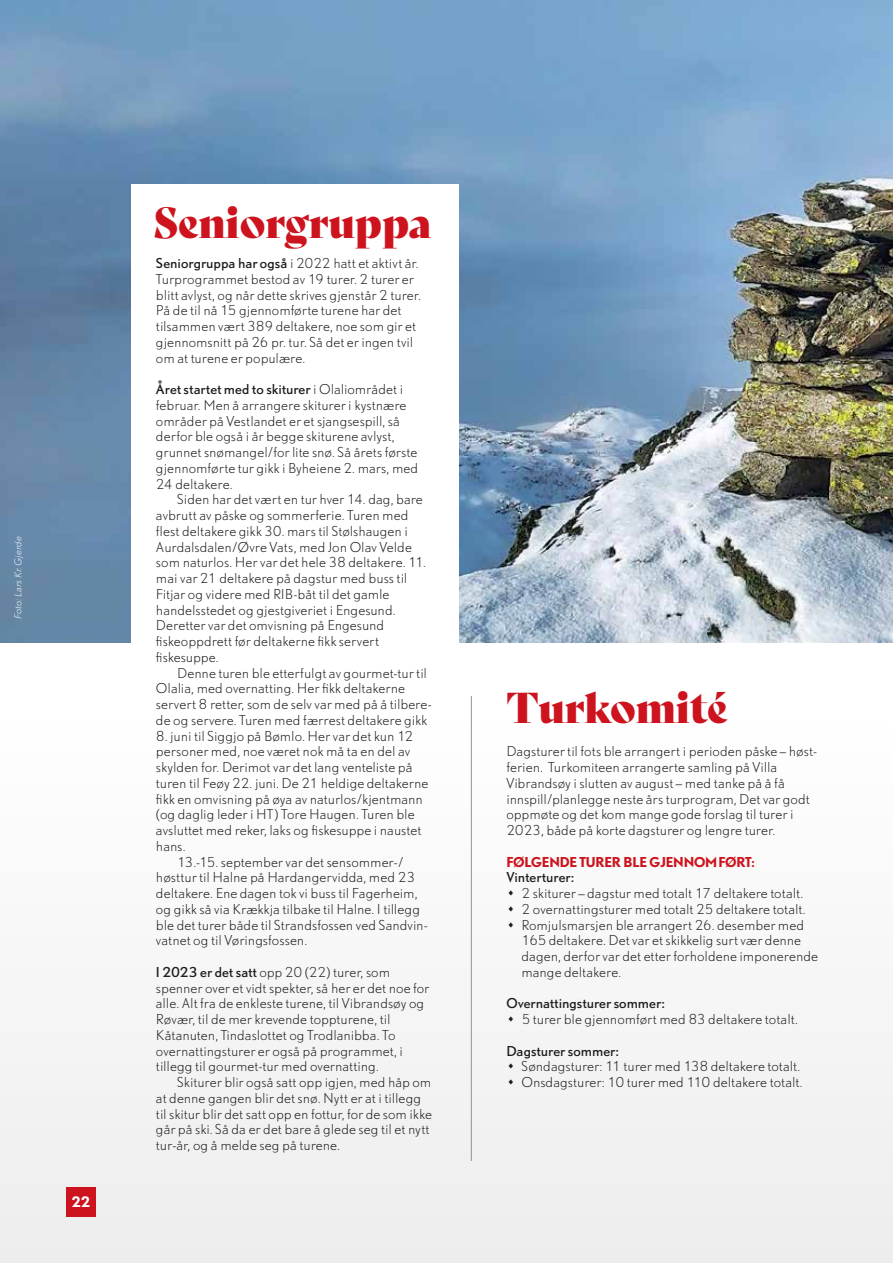
<style>
.page{position:relative;width:893px;height:1263px;background:#fff}
.page>*{position:absolute;margin:0;border:0;box-sizing:border-box;transform-origin:0 0}
.t1{font:42px "Bely Display";letter-spacing:-.01em;color:#cd141e}
.t2{font:700 13.5px "DTL Nobel TOT";color:#fff}
.t3{font:300 12.75px/15.8px "DTL Nobel TOT";color:#1d1d1b}
.t4{font:12.75px "DTL Nobel TOT";letter-spacing:.005em;color:#1d1d1b}
.t5{font:700 12.75px "DTL Nobel TOT";letter-spacing:-.01em;color:#cd141e}
.t6{font:italic 300 9px "DTL Nobel TOT";color:#fff}
.s1{font-weight:400}
</style>
<div class="page">
<div style="left:0;top:726px;width:893px;height:537px;background:#f6f6f6"></div>
<div style="left:66px;top:1187px;width:30px;height:30px;background:#cd141e"></div>
<img style="left:0;top:0;width:893px;height:642px">
<hr style="left:471px;top:696px;width:1px;height:465px;background:#929292">
<div style="left:131px;top:184px;width:328px;height:459px;background:#fff"></div>
<p class="t6" style="left:12px;top:618px;width:83px;rotate:-90deg">Foto: Lars Kr. Gjerde</p>
<p class="t2" style="left:71px;top:1192px;width:20px">22</p>
<h1 class="t1" style="left:153px;top:189px;width:280px">Seniorgruppa</h1>
<p class="t3" style="left:156px;top:255px;width:267px"><span class="s1">Seniorgruppa har også</span> i 2022 hatt et aktivt år.<br>Turprogrammet bestod av 19 turer. 2 turer er blitt avlyst, og når dette skrives gjenstår 2 turer.<br>På de til nå 15 gjennomførte turene har det tilsammen vært 389 deltakere, noe som gir et gjennomsnitt på 26 pr. tur. Så det er ingen tvil om at turene er populære.</p>
<p class="t3" style="left:156px;top:381px;width:264px"><span class="s1">Året startet med to skiturer</span> i Olaliområdet i februar. Men å arrangere skiturer i kystnære områder på Vestlandet er et sjangsespill, så derfor ble også i år begge skiturene avlyst, grunnet snømangel/for lite snø. Så årets første gjennomførte tur gikk i Byheiene 2. mars, med 24 deltakere.</p>
<p class="t3" style="left:156px;top:491px;width:272px;text-indent:21px">Siden har det vært en tur hver 14. dag, bare avbrutt av påske og sommerferie. Turen med flest deltakere gikk 30. mars til Stølshaugen i Aurdalsdalen/Øvre Vats, med Jon Olav Velde som naturlos. Her var det hele 38 deltakere. 11. mai var 21 deltakere på dagstur med buss til Fitjar og videre med RIB-båt til det gamle handelsstedet og gjestgiveriet i Engesund.<br>Deretter var det omvisning på Engesund fiskeoppdrett før deltakerne fikk servert fiskesuppe.</p>
<p class="t3" style="left:156px;top:665px;width:277px;text-indent:21px">Denne turen ble etterfulgt av gourmet-tur til Olalia, med overnatting. Her fikk deltakerne servert 8 retter, som de selv var med på å tilbere&shy;de og servere. Turen med færrest deltakere gikk</p>
<p class="t3" style="left:156px;top:728px;width:259px">8. juni til Siggjo på Bømlo. Her var det kun 12</p>
<p class="t3" style="left:156px;top:743px;width:256px">personer med, noe været nok må ta en del av</p>
<p class="t3" style="left:156px;top:759px;width:258px">skylden for. Derimot var det lang venteliste på</p>
<p class="t3" style="left:156px;top:775px;width:274px">turen til Feøy 22. juni. De 21 heldige deltakerne</p>
<p class="t3" style="left:156px;top:791px;width:268px">fikk en omvisning på øya av naturlos/kjentmann</p>
<p class="t3" style="left:156px;top:806px;width:260px">(og daglig leder i HT) Tore Haugen. Turen ble</p>
<p class="t3" style="left:156px;top:822px;width:267px">avsluttet med reker, laks og fiskesuppe i naustet</p>
<p class="t3" style="left:156px;top:838px;width:31px">hans.</p>
<p class="t3" style="left:177px;top:854px;width:228px">13.-15. september var det sensommer-/</p>
<p class="t3" style="left:156px;top:869px;width:261px">høsttur til Halne på Hardangervidda, med 23</p>
<p class="t3" style="left:156px;top:885px;width:263px">deltakere. Ene dagen tok vi buss til Fagerheim,</p>
<p class="t3" style="left:156px;top:901px;width:266px">og gikk så via Krækkja tilbake til Halne. I tillegg</p>
<p class="t3" style="left:156px;top:917px;width:273px">ble det turer både til Strandsfossen ved Sandvin-</p>
<p class="t3" style="left:156px;top:932px;width:153px">vatnet og til Vøringsfossen.</p>
<p class="t3" style="left:156px;top:964px;width:275px"><span class="s1">I 2023 er det satt</span> opp 20 (22) turer, som spenner over et vidt spekter, så her er det noe for alle. Alt fra de enkleste turene, til Vibrandsøy og Røvær, til de mer krevende toppturene, til Kåtanuten, Tindaslottet og Trodlanibba. To overnattingsturer er også på programmet, i tillegg til gourmet-tur med overnatting.</p>
<p class="t3" style="left:156px;top:1074px;width:277px;text-indent:21px">Skiturer blir også satt opp igjen, med håp om at denne gangen blir det snø. Nytt er at i tillegg til skitur blir det satt opp en fottur, for de som ikke går på ski. Så da er det bare å glede seg til et nytt tur-år, og å melde seg på turene.</p>
<h1 class="t1" style="left:506px;top:674px;width:223px">Turkomité</h1>
<p class="t3" style="left:506px;top:743px;width:312px">Dagsturer til fots ble arrangert i perioden påske – høst&shy;ferien. Turkomiteen arrangerte samling på Villa Vibrandsøy i slutten av august – med tanke på å få innspill/planlegge neste års turprogram, Det var godt oppmøte og det kom mange gode forslag til turer i 2023, både på korte dagsturer og lengre turer.</p>
<p class="t5" style="left:506px;top:852px;width:250px">FØLGENDE TURER BLE GJENNOMFØRT:</p>
<p class="t4" style="left:506px;top:869px;width:70px">Vinterturer:</p>
<p class="t3" style="left:506px;top:885px;width:298px">• 2 skiturer – dagstur med totalt 17 deltakere totalt.</p>
<p class="t3" style="left:506px;top:901px;width:301px">• 2 overnattingsturer med totalt 25 deltakere totalt.</p>
<p class="t3" style="left:521px;top:917px;width:298px;text-indent:-15px">• Romjulsmarsjen ble arrangert 26. desember med 165 deltakere. Det var et skikkelig surt vær denne dagen, derfor var det etter forholdene imponerende mange deltakere.</p>
<p class="t4" style="left:506px;top:995px;width:160px">Overnattingsturer sommer:</p>
<p class="t3" style="left:506px;top:1011px;width:293px">• 5 turer ble gjennomført med 83 deltakere totalt.</p>
<p class="t4" style="left:506px;top:1042px;width:114px">Dagsturer sommer:</p>
<p class="t3" style="left:506px;top:1058px;width:295px">• Søndagsturer: 11 turer med 138 deltakere totalt.</p>
<p class="t3" style="left:506px;top:1074px;width:298px">• Onsdagsturer: 10 turer med 110 deltakere totalt.</p>
</div>
